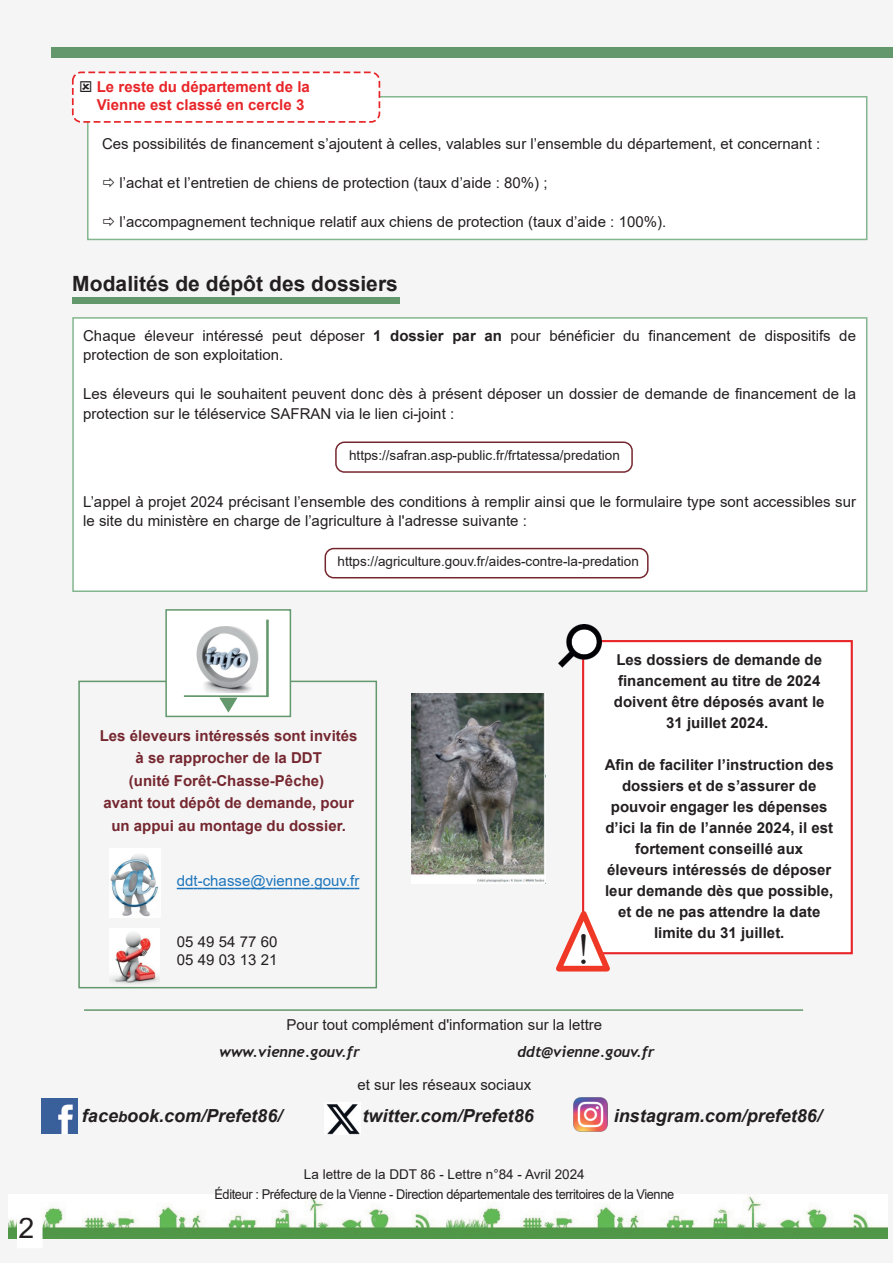
<style>
.page{position:relative;width:893px;height:1263px;background:#f5f5f6}
.page>*{position:absolute;margin:0;border:0;box-sizing:border-box;transform-origin:0 0}
.t1{font:42px "CMU Serif";color:#231f20}
.t2{font:28.5px "Arial";color:#231f20}
.t3{font:700 21px "Arial";color:#231f20}
.t4{font:italic 700 18px "Arial";color:#231f20}
.t5{font:15px/19.5px "Arial";letter-spacing:.005em;color:#231f20}
.t6{font:700 15px/21px "Arial";letter-spacing:.005em;color:#231f20;text-align:center}
.t7{font:700 15px/22.5px "Arial";color:#75272f;text-align:center}
.t8{font:700 15px/18px "Arial";letter-spacing:.005em;color:#e82529}
.t9{font:italic 700 15px "Trebuchet";color:#231f20}
.t10{font:15px "Arial";letter-spacing:.005em;color:#1c75bc}
.t11{font:13.5px/19.5px "Arial";letter-spacing:-.03em;color:#231f20;text-align:center}
.t12{font:13.5px "Arial";color:#231f20}
.s1{font-weight:700}
.s2{font-size:15px}
</style>
<div class="page">
<div style="left:51px;top:47px;width:842px;height:11px;background:#62986b"></div>
<img style="left:9px;top:1196px;width:437px;height:42px">
<img style="left:446px;top:1196px;width:441px;height:42px">
<div style="left:18px;top:1217px;width:24px;height:30px;background:#fff"></div>
<div style="left:583px;top:641px;width:269px;height:312px;background:#fff"></div>
<div style="left:582px;top:640px;width:271px;height:314px;border:2px solid #e82529"></div>
<img style="left:558px;top:624px;width:44px;height:44px">
<svg style="left:556px;top:900px;width:60px;height:72px"></svg>
<hr style="left:84px;top:1009px;width:719px;height:2px;background:#62986b">
<img style="left:42px;top:1098px;width:35px;height:35px">
<img style="left:573px;top:1098px;width:34px;height:33px">
<img style="left:326px;top:1104px;width:34px;height:31px">
<div style="left:88px;top:97px;width:779px;height:142px;background:#fff"></div>
<div style="left:87px;top:96px;width:780px;height:144px;border:2px solid #83b68e"></div>
<div style="left:73px;top:72px;width:306px;height:50px;background:#fff;border-radius:9px"></div>
<div style="left:72px;top:72px;width:308px;height:51px;border:2px dashed #e82529;border-radius:9px"></div>
<div style="left:72px;top:298px;width:328px;height:6px;background:#62986b"></div>
<div style="left:73px;top:318px;width:794px;height:273px;background:#fff"></div>
<div style="left:72px;top:317px;width:795px;height:275px;border:2px solid #83b68e"></div>
<div style="left:335px;top:441px;width:298px;height:32px;border:2px solid #75272f;border-radius:9px"></div>
<div style="left:325px;top:548px;width:324px;height:30px;border:2px solid #75272f;border-radius:9px"></div>
<img style="left:411px;top:694px;width:135px;height:190px">
<div style="left:78px;top:681px;width:299px;height:307px;border:2px solid #62986b"></div>
<div style="left:166px;top:610px;width:124px;height:106px;background:#fff"></div>
<div style="left:165px;top:609px;width:126px;height:108px;border:2px solid #62986b"></div>
<img style="left:196px;top:626px;width:63px;height:66px">
<hr style="left:266px;top:620px;width:3px;height:77px;background:#62986b">
<hr style="left:184px;top:695px;width:84px;height:2px;background:#62986b">
<svg style="left:219px;top:697px;width:19px;height:16px"></svg>
<img style="left:110px;top:855px;width:48px;height:61px">
<img style="left:110px;top:934px;width:49px;height:50px">
<svg style="left:177px;top:888px;width:182px;height:1px"></svg>
<h2 class="t2" style="left:19px;top:1212px;width:17px">2</h2>
<p class="t8" style="left:97px;top:78px;width:215px">Le reste du département de la<br>Vienne est classé en cercle 3</p>
<p class="t5" style="left:102px;top:134px;width:720px">Ces possibilités de financement s’ajoutent à celles, valables sur l’ensemble du département, et concernant :</p>
<p class="t5" style="left:120px;top:173px;width:429px">l’achat et l’entretien de chiens de protection (taux d’aide : 80%) ;</p>
<p class="t5" style="left:120px;top:212px;width:548px">l’accompagnement technique relatif aux chiens de protection (taux d’aide : 100%).</p>
<h3 class="t3" style="left:72px;top:271px;width:327px">Modalités de dépôt des dossiers</h3>
<p class="t5" style="left:83px;top:326px;width:774px">Chaque éleveur intéressé peut déposer <span class="s1">1 dossier par an</span> pour bénéficier du financement de dispositifs de protection de son exploitation.</p>
<p class="t5" style="left:83px;top:384px;width:774px">Les éleveurs qui le souhaitent peuvent donc dès à présent déposer un dossier de demande de financement de la protection sur le téléservice SAFRAN via le lien ci-joint :</p>
<p class="t12" style="left:349px;top:448px;width:272px">https://safran.asp-public.fr/frtatessa/predation</p>
<p class="t5" style="left:83px;top:492px;width:774px">L’appel à projet 2024 précisant l’ensemble des conditions à remplir ainsi que le formulaire type sont accessibles sur le site du ministère en charge de l’agriculture à l'adresse suivante :</p>
<p class="t12" style="left:338px;top:554px;width:303px">https://agriculture.gouv.fr/aides-contre-la-predation</p>
<p class="t7" style="left:100px;top:724px;width:259px">Les éleveurs intéressés sont invités à se rapprocher de la DDT<br>(unité Forêt-Chasse-Pêche)<br>avant tout dépôt de demande, pour un appui au montage du dossier.</p>
<p class="t10" style="left:177px;top:873px;width:184px">ddt-chasse@vienne.gouv.fr</p>
<p class="t5" style="left:177px;top:933px;width:102px;line-height:18px">05 49 54 77 60<br>05 49 03 13 21</p>
<h1 class="t1" style="left:578px;top:925px;width:13px">!</h1>
<p class="t6" style="left:614px;top:649px;width:212px">Les dossiers de demande de financement au titre de 2024 doivent être déposés avant le<br>31 juillet 2024.</p>
<p class="t6" style="left:605px;top:754px;width:230px">Afin de faciliter l’instruction des dossiers et de s’assurer de pouvoir engager les dépenses d’ici la fin de l’année 2024, il est fortement conseillé aux éleveurs intéressés de déposer leur demande dès que possible, et de ne pas attendre la date limite du 31 juillet.</p>
<p class="t5" style="left:286px;top:1015px;width:317px">Pour tout complément d'information sur la lettre</p>
<p class="t9" style="left:219px;top:1042px;width:142px">www.vienne.gouv.fr</p>
<p class="t9" style="left:517px;top:1042px;width:139px">ddt@vienne.gouv.fr</p>
<p class="t5" style="left:357px;top:1075px;width:175px">et sur les réseaux sociaux</p>
<p class="t4" style="left:82px;top:1106px;width:202px">face<span class="s2">b</span>ook.com/Prefet86/</p>
<p class="t4" style="left:363px;top:1106px;width:173px">twitter.com/Prefet86</p>
<p class="t4" style="left:614px;top:1106px;width:210px">instagram.com/prefet86/</p>
<p class="t11" style="left:214px;top:1165px;width:461px">La lettre de la DDT 86 - Lettre n°84 - Avril 2024<br>Éditeur : Préfecture de la Vienne - Direction départementale des territoires de la Vienne</p>
</div>
